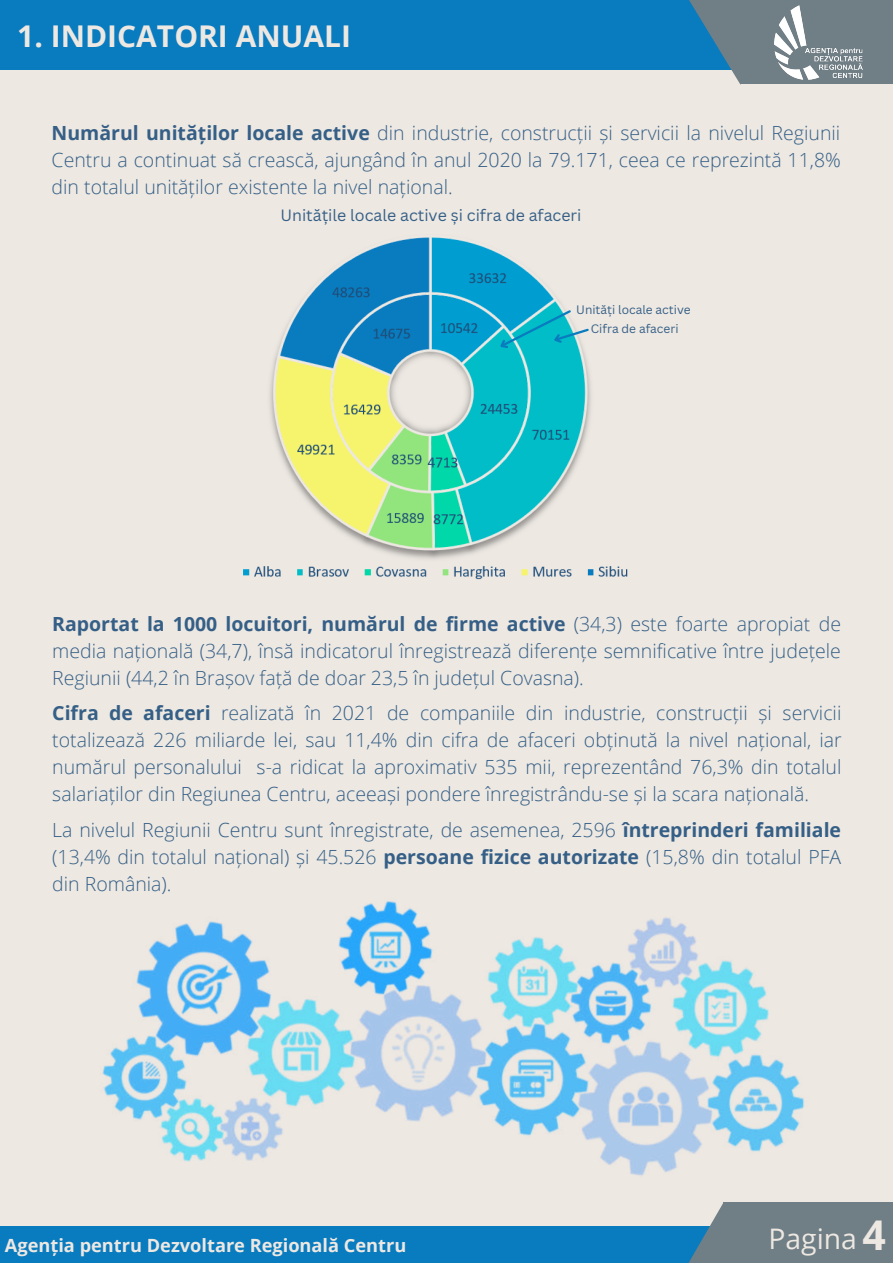
<style>
.page{position:relative;width:893px;height:1264px;background:#fff}
.page>*{position:absolute;margin:0;border:0;box-sizing:border-box;transform-origin:0 0}
.t1{font:700 30px "Open Sans";color:#ede8e2}
.t2{font:28.35px "Open Sans";color:#ede8e2}
.t3{font:300 19.5px/27px "Open Sans";color:#355f86;text-align:justify}
.t4{font:700 18.15px "Open Sans";color:#ede8e2}
.t5{font:15.9px "Canva Sans";color:#355f86}
.t6{font:12px/18.8px "Canva Sans";color:#355f86;text-align:center}
.s1{font-weight:700}
.s2{font-weight:700;font-size:40.95px}
</style>
<div class="page">
<div style="left:0;top:0;width:892px;height:1262px;background:#ede8e2"></div>
<div style="left:0;top:1226px;width:715px;height:36px;background:#097bbf"></div>
<div style="left:722px;top:1202px;width:170px;height:60px;background:#707e86"></div>
<svg style="left:689px;top:1235px;width:33px;height:27px"></svg>
<div style="left:0;top:0;width:739px;height:69px;background:#097bbf"></div>
<div style="left:740px;top:0;width:152px;height:84px;background:#707e86"></div>
<img style="left:819px;top:48px;width:43px;height:30px">
<svg style="left:622px;top:0;width:197px;height:85px"></svg>
<img style="left:243px;top:237px;width:385px;height:343px">
<svg style="left:495px;top:308px;width:95px;height:45px"></svg>
<img style="left:102px;top:901px;width:703px;height:334px">
<h1 class="t1" style="left:17px;top:15px;width:335px">1. INDICATORI ANUALI</h1>
<p class="t3" style="left:52px;top:119px;width:790px"><span class="s1">Numărul unităților locale active</span> din industrie, construcții și servicii la nivelul Regiunii Centru a continuat să crească, ajungând în anul 2020 la 79.171, ceea ce reprezintă 11,8% din totalul unităților existente la nivel național.</p>
<p class="t5" style="left:280px;top:204px;width:302px">Unitățile locale active și cifra de afaceri</p>
<p class="t6" style="left:576px;top:300px;width:116px">Unități locale active<br>Cifra de afaceri</p>
<p class="t3" style="left:52px;top:610px;width:790px"><span class="s1">Raportat la 1000 locuitori, numărul de firme active</span> (34,3) este foarte apropiat de media națională (34,7), însă indicatorul înregistrează diferențe semnificative între județele Regiunii (44,2 în Brașov față de doar 23,5 în județul Covasna).</p>
<p class="t3" style="left:52px;top:699px;width:791px"><span class="s1">Cifra de afaceri</span> realizată în 2021 de companiile din industrie, construcții și servicii totalizează 226 miliarde lei, sau 11,4% din cifra de afaceri obținută la nivel național, iar numărul personalului s-a ridicat la aproximativ 535 mii, reprezentând 76,3% din totalul salariaților din Regiunea Centru, aceeași pondere înregistrându-se și la scara națională.</p>
<p class="t3" style="left:52px;top:815px;width:790px">La nivelul Regiunii Centru sunt înregistrate, de asemenea, 2596 <span class="s1">întreprinderi familiale </span>(13,4% din totalul național) și 45.526 <span class="s1">persoane fizice autorizate</span> (15,8% din totalul PFA din România).</p>
<p class="t4" style="left:5px;top:1232px;width:403px">Agenția pentru Dezvoltare Regională Centru</p>
<h2 class="t2" style="left:768px;top:1218px;width:119px">Pagina <span class="s2">4</span></h2>
</div>
